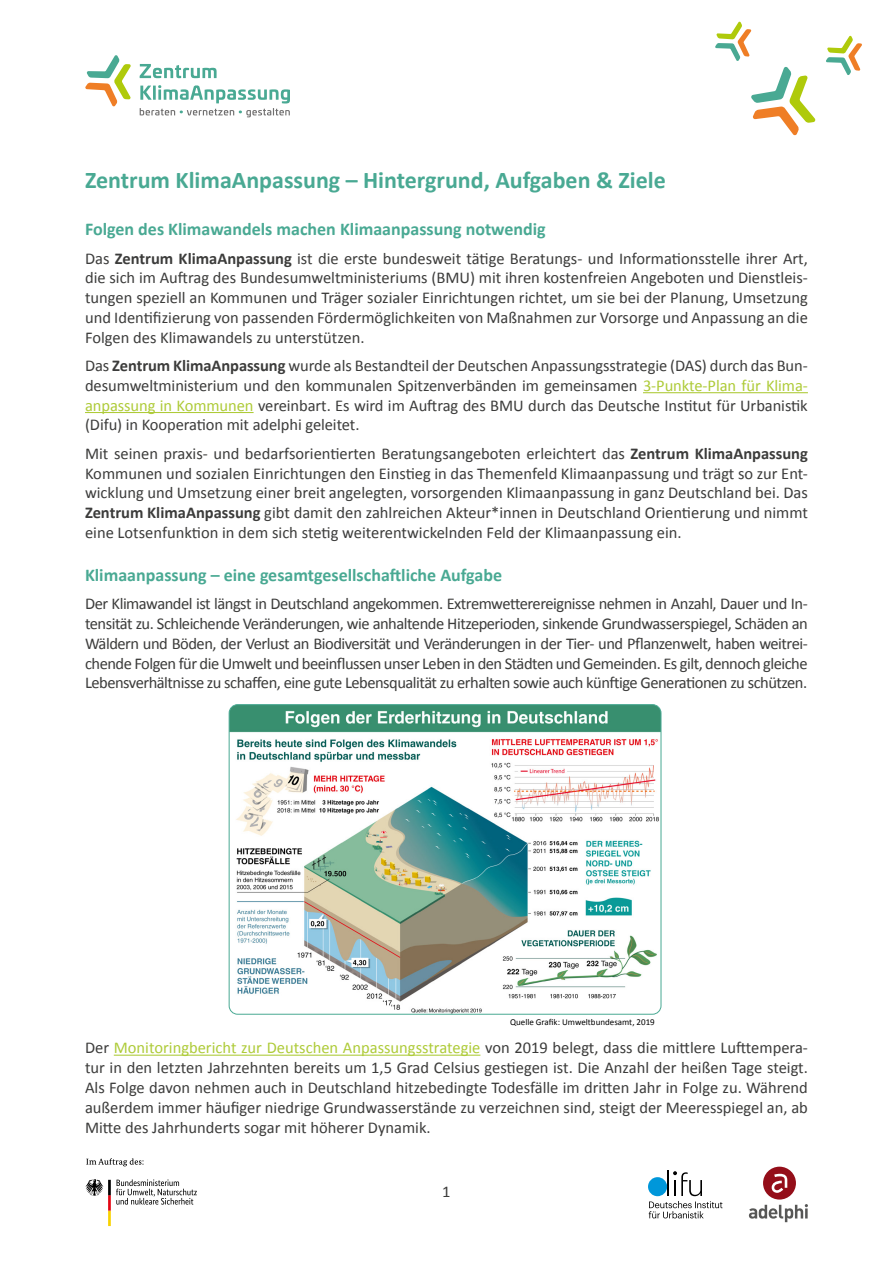
<style>
.page{position:relative;width:893px;height:1263px;background:#fff}
.page>*{position:absolute;margin:0;border:0;box-sizing:border-box;transform-origin:0 0}
.t1{font:700 24px "Calibri";color:#49a993}
.t2{font:700 18px "Calibri";color:#49a993}
.t3{font:16.5px/19.8px "Calibri";letter-spacing:-.005em;color:#3c3c3b;text-align:justify}
.t4{font:9px "Calibri";color:#000}
.s1{font-weight:700}
.s2{color:#aecb38}
</style>
<div class="page">
<svg style="left:85px;top:1179px;width:112px;height:47px"></svg>
<svg style="left:86px;top:1158px;width:58px;height:8px"></svg>
<div style="left:763px;top:1167px;width:33px;height:32px;background:#940e19;border-radius:50%"></div>
<svg style="left:772px;top:1174px;width:15px;height:19px"></svg>
<svg style="left:749px;top:1204px;width:59px;height:18px"></svg>
<svg style="left:649px;top:1171px;width:73px;height:47px"></svg>
<svg style="left:140px;top:64px;width:77px;height:14px"></svg>
<svg style="left:140px;top:85px;width:150px;height:32px"></svg>
<svg style="left:85px;top:55px;width:46px;height:52px"></svg>
<svg style="left:751px;top:67px;width:65px;height:69px"></svg>
<svg style="left:826px;top:36px;width:36px;height:39px"></svg>
<svg style="left:715px;top:21px;width:36px;height:40px"></svg>
<hr style="left:643px;top:392px;width:165px;height:1px;background:#aecb38">
<hr style="left:85px;top:412px;width:169px;height:1px;background:#aecb38">
<hr style="left:114px;top:1054px;width:366px;height:2px;background:#aecb38">
<img style="left:229px;top:705px;width:432px;height:309px">
<div style="left:229px;top:704px;width:432px;height:310px;border:1px solid #49a993;border-radius:9px"></div>
<h1 class="t1" style="left:85px;top:163px;width:582px">Zentrum KlimaAnpassung – Hintergrund, Aufgaben &amp; Ziele</h1>
<p class="t2" style="left:85px;top:216px;width:462px">Folgen des Klimawandels machen Klimaanpassung notwendig</p>
<p class="t3" style="left:85px;top:248px;width:724px">Das <span class="s1">Zentrum KlimaAnpassung</span> ist die erste bundesweit tätige Beratungs- und Informationsstelle ihrer Art, die sich im Auftrag des Bundesumweltministeriums (BMU) mit ihren kostenfreien Angeboten und Dienstleis&shy;tungen speziell an Kommunen und Träger sozialer Einrichtungen richtet, um sie bei der Planung, Umsetzung und Identifizierung von passenden Fördermöglichkeiten von Maßnahmen zur Vorsorge und Anpassung an die Folgen des Klimawandels zu unterstützen.</p>
<p class="t3" style="left:85px;top:355px;width:724px">Das <span class="s1">Zentrum KlimaAnpassung</span> wurde als Bestandteil der Deutschen Anpassungsstrategie (DAS) durch das Bun&shy;desumweltministerium und den kommunalen Spitzenverbänden im gemeinsamen <span class="s2">3-Punkte-Plan für Klima&shy;anpassung in Kommunen</span> vereinbart. Es wird im Auftrag des BMU durch das Deutsche Institut für Urbanistik (Difu) in Kooperation mit adelphi geleitet.</p>
<p class="t3" style="left:85px;top:443px;width:724px">Mit seinen praxis- und bedarfsorientierten Beratungsangeboten erleichtert das <span class="s1">Zentrum KlimaAnpassung </span>Kommunen und sozialen Einrichtungen den Einstieg in das Themenfeld Klimaanpassung und trägt so zur Ent&shy;wicklung und Umsetzung einer breit angelegten, vorsorgenden Klimaanpassung in ganz Deutschland bei. Das <span class="s1">Zentrum KlimaAnpassung</span> gibt damit den zahlreichen Akteur*innen in Deutschland Orientierung und nimmt eine Lotsenfunktion in dem sich stetig weiterentwickelnden Feld der Klimaanpassung ein.</p>
<p class="t2" style="left:85px;top:562px;width:419px">Klimaanpassung – eine gesamtgesellschaftliche Aufgabe</p>
<p class="t3" style="left:85px;top:593px;width:724px">Der Klimawandel ist längst in Deutschland angekommen. Extremwetterereignisse nehmen in Anzahl, Dauer und In&shy;tensität zu. Schleichende Veränderungen, wie anhaltende Hitzeperioden, sinkende Grundwasserspiegel, Schäden an Wäldern und Böden, der Verlust an Biodiversität und Veränderungen in der Tier- und Pflanzenwelt, haben weitrei&shy;chende Folgen für die Umwelt und beeinflussen unser Leben in den Städten und Gemeinden. Es gilt, dennoch gleiche Lebensverhältnisse zu schaffen, eine gute Lebensqualität zu erhalten sowie auch künftige Generationen zu schützen.</p>
<p class="t4" style="left:510px;top:1015px;width:146px">Quelle Grafik: Umweltbundesamt, 2019</p>
<p class="t3" style="left:85px;top:1037px;width:724px">Der <span class="s2">Monitoringbericht zur Deutschen Anpassungsstrategie</span> von 2019 belegt, dass die mittlere Lufttempera&shy;tur in den letzten Jahrzehnten bereits um 1,5 Grad Celsius gestiegen ist. Die Anzahl der heißen Tage steigt.<br>Als Folge davon nehmen auch in Deutschland hitzebedingte Todesfälle im dritten Jahr in Folge zu. Während außerdem immer häufiger niedrige Grundwasserstände zu verzeichnen sind, steigt der Meeresspiegel an, ab Mitte des Jahrhunderts sogar mit höherer Dynamik.</p>
<p class="t3" style="left:442px;top:1181px;width:10px">1</p>
</div>
